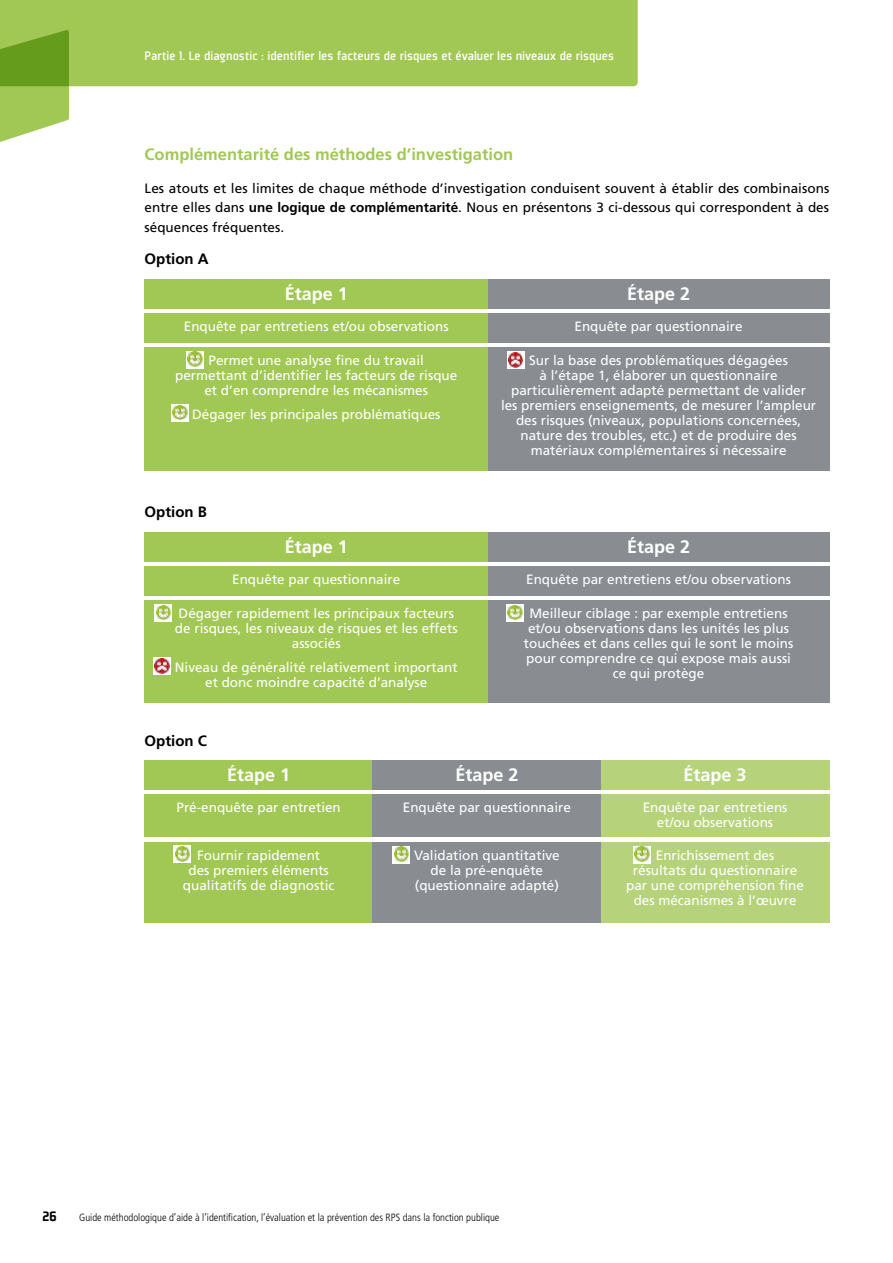
<style>
.page{position:relative;width:893px;height:1263px;background:#fff}
.page>*{position:absolute;margin:0;border:0;box-sizing:border-box;transform-origin:0 0}
.t1{font:700 18px "Frutiger LT";color:#fff}
.t2{font:700 16.5px "Frutiger LT";color:#a1c854}
.t3{font:700 15px "Frutiger LT";color:#000}
.t4{font:900 15px "Plexes";color:#000}
.t5{font:13.5px/15px "Frutiger LT";color:#fff;text-align:center}
.t6{font:13.5px/19.5px "Frutiger LT";color:#000;text-align:justify}
.t7{font:500 13.5px "Plexes";color:#fff}
.t8{font:300 condensed 10.5px "Frutiger LT";color:#000}
.s1{font-weight:700}
</style>
<div class="page">
<div style="left:0;top:0;width:638px;height:86px;background:#a1c854"></div>
<svg style="left:0;top:30px;width:69px;height:112px;background:#91bb4d"></svg>
<div style="left:145px;top:279px;width:343px;height:30px;background:#a1c854"></div>
<div style="left:145px;top:532px;width:343px;height:29px;background:#a1c854"></div>
<div style="left:145px;top:760px;width:228px;height:30px;background:#a1c854"></div>
<div style="left:601px;top:760px;width:228px;height:30px;background:#b6d37b"></div>
<div style="left:145px;top:313px;width:343px;height:30px;background:#a1c854"></div>
<div style="left:145px;top:566px;width:343px;height:29px;background:#a1c854"></div>
<div style="left:145px;top:794px;width:228px;height:43px;background:#a1c854"></div>
<div style="left:601px;top:794px;width:228px;height:43px;background:#b6d37b"></div>
<div style="left:145px;top:347px;width:343px;height:124px;background:#a1c854"></div>
<div style="left:145px;top:600px;width:343px;height:102px;background:#a1c854"></div>
<div style="left:145px;top:842px;width:228px;height:80px;background:#a1c854"></div>
<div style="left:601px;top:842px;width:228px;height:80px;background:#b6d37b"></div>
<div style="left:488px;top:279px;width:341px;height:30px;background:#898d92"></div>
<div style="left:488px;top:532px;width:341px;height:29px;background:#898d92"></div>
<div style="left:373px;top:760px;width:228px;height:30px;background:#898d92"></div>
<div style="left:488px;top:313px;width:341px;height:30px;background:#898d92"></div>
<div style="left:488px;top:566px;width:341px;height:29px;background:#898d92"></div>
<div style="left:373px;top:794px;width:228px;height:43px;background:#898d92"></div>
<div style="left:488px;top:347px;width:341px;height:124px;background:#898d92"></div>
<div style="left:488px;top:600px;width:341px;height:102px;background:#898d92"></div>
<div style="left:373px;top:842px;width:228px;height:80px;background:#898d92"></div>
<svg style="left:187px;top:351px;width:17px;height:17px"></svg>
<img style="left:188px;top:351px;width:15px;height:15px">
<div style="left:155px;top:604px;width:17px;height:17px;background:#fff"></div>
<img style="left:156px;top:605px;width:15px;height:15px">
<svg style="left:174px;top:846px;width:17px;height:17px"></svg>
<img style="left:175px;top:846px;width:15px;height:15px">
<div style="left:506px;top:604px;width:17px;height:17px;background:#fff"></div>
<img style="left:507px;top:605px;width:15px;height:15px">
<div style="left:393px;top:846px;width:17px;height:17px;background:#fff"></div>
<img style="left:394px;top:847px;width:15px;height:15px">
<svg style="left:634px;top:846px;width:17px;height:17px"></svg>
<img style="left:635px;top:847px;width:15px;height:15px">
<svg style="left:171px;top:405px;width:17px;height:17px"></svg>
<img style="left:173px;top:405px;width:14px;height:15px">
<svg style="left:507px;top:351px;width:17px;height:18px"></svg>
<img style="left:508px;top:353px;width:15px;height:15px">
<svg style="left:154px;top:657px;width:17px;height:17px"></svg>
<img style="left:155px;top:659px;width:15px;height:14px">
<p class="t7" style="left:145px;top:48px;width:471px">Partie 1. Le diagnostic : identifier les facteurs de risques et évaluer les niveaux de risques</p>
<p class="t2" style="left:145px;top:145px;width:370px">Complémentarité des méthodes d’investigation</p>
<p class="t6" style="left:145px;top:178px;width:686px">Les atouts et les limites de chaque méthode d’investigation conduisent souvent à établir des combinaisons entre elles dans <span class="s1">une logique de complémentarité</span>. Nous en présentons 3 ci-dessous qui correspondent à des séquences fréquentes.</p>
<p class="t3" style="left:145px;top:250px;width:66px">Option A</p>
<h1 class="t1" style="left:285px;top:283px;width:65px">Étape 1</h1>
<h1 class="t1" style="left:627px;top:283px;width:65px">Étape 2</h1>
<p class="t5" style="left:184px;top:319px;width:266px">Enquête par entretiens et/ou observations</p>
<p class="t5" style="left:575px;top:319px;width:170px">Enquête par questionnaire</p>
<p class="t5" style="left:175px;top:353px;width:284px">Permet une analyse fine du travail permettant d’identifier les facteurs de risque et d’en comprendre les mécanismes</p>
<p class="t5" style="left:192px;top:407px;width:250px">Dégager les principales problématiques</p>
<p class="t5" style="left:501px;top:353px;width:317px">Sur la base des problématiques dégagées<br>à l’étape 1, élaborer un questionnaire particulièrement adapté permettant de valider<br>les premiers enseignements, de mesurer l’ampleur des risques (niveaux, populations concernées, nature des troubles, etc.) et de produire des matériaux complémentaires si nécessaire</p>
<p class="t3" style="left:145px;top:503px;width:64px">Option B</p>
<h1 class="t1" style="left:285px;top:536px;width:65px">Étape 1</h1>
<h1 class="t1" style="left:627px;top:536px;width:65px">Étape 2</h1>
<p class="t5" style="left:232px;top:571px;width:170px">Enquête par questionnaire</p>
<p class="t5" style="left:526px;top:571px;width:266px">Enquête par entretiens et/ou observations</p>
<p class="t5" style="left:175px;top:606px;width:284px">Dégager rapidement les principaux facteurs de risques, les niveaux de risques et les effets associés</p>
<p class="t5" style="left:175px;top:660px;width:284px">Niveau de généralité relativement important et donc moindre capacité d’analyse</p>
<p class="t5" style="left:524px;top:606px;width:271px">Meilleur ciblage : par exemple entretiens et/ou observations dans les unités les plus touchées et dans celles qui le sont le moins pour comprendre ce qui expose mais aussi ce qui protège</p>
<p class="t3" style="left:145px;top:732px;width:64px">Option C</p>
<h1 class="t1" style="left:227px;top:764px;width:65px">Étape 1</h1>
<h1 class="t1" style="left:684px;top:764px;width:65px">Étape 3</h1>
<h1 class="t1" style="left:455px;top:764px;width:65px">Étape 2</h1>
<p class="t5" style="left:177px;top:800px;width:166px">Pré-enquête par entretien</p>
<p class="t5" style="left:643px;top:800px;width:146px">Enquête par entretiens et/ou observations</p>
<p class="t5" style="left:403px;top:800px;width:170px">Enquête par questionnaire</p>
<p class="t5" style="left:183px;top:847px;width:153px">Fournir rapidement<br>des premiers éléments qualitatifs de diagnostic</p>
<p class="t5" style="left:626px;top:847px;width:179px">Enrichissement des<br>résultats du questionnaire par une compréhension fine des mécanismes à l’œuvre</p>
<p class="t5" style="left:414px;top:847px;width:147px">Validation quantitative de la pré-enquête (questionnaire adapté)</p>
<p class="t4" style="left:43px;top:1209px;width:16px">26</p>
<p class="t8" style="left:79px;top:1212px;width:422px">Guide méthodologique d’aide à l’identification, l’évaluation et la prévention des RPS dans la fonction publique</p>
</div>
